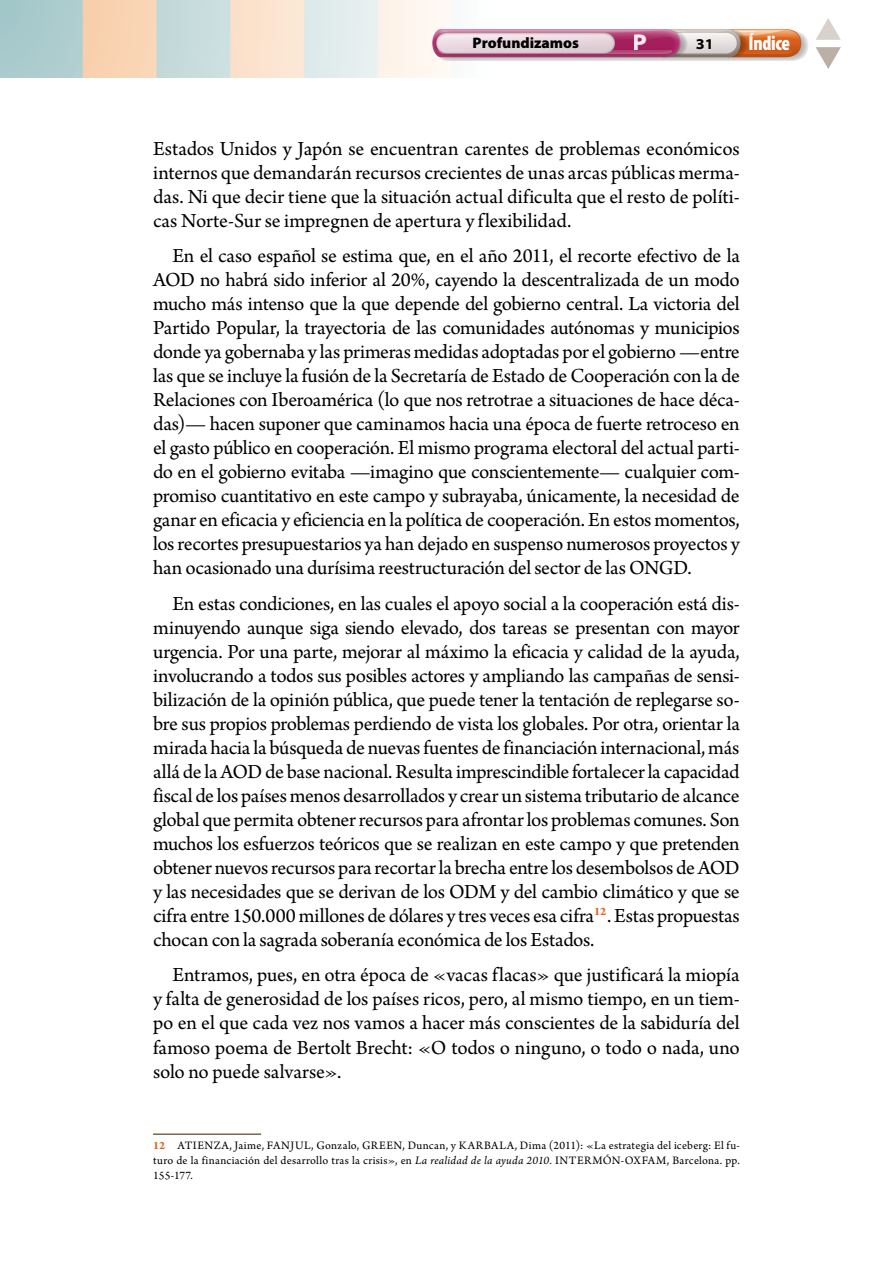
<style>
.page{position:relative;width:893px;height:1263px;background:#fff}
.page>*{position:absolute;margin:0;border:0;box-sizing:border-box;transform-origin:0 0}
.t1{font:900 semi-expanded 22.95px "Myriad Pro";color:#fff}
.t2{font:21px/24px "Arno Pro";letter-spacing:-.01em;color:#000;text-align:justify}
.t3{font:900 condensed 20.4px "Myriad Pro";letter-spacing:-.015em;color:#fff;scale:.95 1}
.t4{font:900 15.3px "Myriad Pro";color:#000}
.t5{font:700 semi-expanded 15px "Myriad Pro";color:#000}
.t6{font:12px/15px "Arno Pro";letter-spacing:.02em;color:#000;text-align:justify}
.s1{font-weight:700;color:#e0621d}
.s2{font-style:italic}
</style>
<div class="page">
<img style="left:0;top:0;width:816px;height:78px">
<svg style="left:816px;top:18px;width:25px;height:22px"></svg>
<svg style="left:816px;top:47px;width:25px;height:22px"></svg>
<svg style="left:432px;top:29px;width:377px;height:32px;background:#cf9fa4"></svg>
<hr style="left:153px;top:1133px;width:108px;height:2px;background:#766750">
<p class="t1" style="left:633px;top:29px;width:16px">P</p>
<p class="t4" style="left:473px;top:34px;width:108px">Profundizamos</p>
<p class="t5" style="left:696px;top:35px;width:19px">31</p>
<p class="t3" style="left:748px;top:32px;width:45px">Índice</p>
<p class="t2" style="left:153px;top:137px;width:588px">Estados Unidos y Japón se encuentran carentes de problemas económicos internos que demandarán recursos crecientes de unas arcas públicas merma&shy;das. Ni que decir tiene que la situación actual dificulta que el resto de políti&shy;cas Norte-Sur se impregnen de apertura y flexibilidad.</p>
<p class="t2" style="left:153px;top:245px;width:588px;text-indent:19px">En el caso español se estima que, en el año 2011, el recorte efectivo de la AOD no habrá sido inferior al 20%, cayendo la descentralizada de un modo mucho más intenso que la que depende del gobierno central. La victoria del Partido Popular, la trayectoria de las comunidades autónomas y municipios donde ya gobernaba y las primeras medidas adoptadas por el gobierno —entre las que se incluye la fusión de la Secretaría de Estado de Cooperación con la de Relaciones con Iberoamérica (lo que nos retrotrae a situaciones de hace déca&shy;das)— hacen suponer que caminamos hacia una época de fuerte retroceso en el gasto público en cooperación. El mismo programa electoral del actual parti&shy;do en el gobierno evitaba —imagino que conscientemente— cualquier com&shy;promiso cuantitativo en este campo y subrayaba, únicamente, la necesidad de ganar en eficacia y eficiencia en la política de cooperación. En estos momentos, los recortes presupuestarios ya han dejado en suspenso numerosos proyectos y han ocasionado una durísima reestructuración del sector de las ONGD.</p>
<p class="t2" style="left:153px;top:593px;width:588px;text-indent:19px">En estas condiciones, en las cuales el apoyo social a la cooperación está dis&shy;minuyendo aunque siga siendo elevado, dos tareas se presentan con mayor urgencia. Por una parte, mejorar al máximo la eficacia y calidad de la ayuda, involucrando a todos sus posibles actores y ampliando las campañas de sensi&shy;bilización de la opinión pública, que puede tener la tentación de replegarse so&shy;bre sus propios problemas perdiendo de vista los globales. Por otra, orientar la mirada hacia la búsqueda de nuevas fuentes de financiación internacional, más allá de la AOD de base nacional. Resulta imprescindible fortalecer la capacidad fiscal de los países menos desarrollados y crear un sistema tributario de alcance global que permita obtener recursos para afrontar los problemas comunes. Son muchos los esfuerzos teóricos que se realizan en este campo y que pretenden obtener nuevos recursos para recortar la brecha entre los desembolsos de AOD y las necesidades que se derivan de los ODM y del cambio climático y que se cifra entre 150.000 millones de dólares y tres veces esa cifra<sup>12</sup>. Estas propuestas chocan con la sagrada soberanía económica de los Estados.</p>
<p class="t2" style="left:153px;top:964px;width:588px;text-indent:19px">Entramos, pues, en otra época de «vacas flacas» que justificará la miopía y falta de generosidad de los países ricos, pero, al mismo tiempo, en un tiem&shy;po en el que cada vez nos vamos a hacer más conscientes de la sabiduría del famoso poema de Bertolt Brecht: «O todos o ninguno, o todo o nada, uno solo no puede salvarse».</p>
<p class="t6" style="left:153px;top:1139px;width:588px"><span class="s1">12</span> ATIENZA, Jaime, FANJUL, Gonzalo, GREEN, Duncan, y KARBALA, Dima (2011): «La estrategia del iceberg: El fu&shy;turo de la financiación del desarrollo tras la crisis», en <span class="s2">La realidad de la ayuda 2010.</span> INTERMÓN-OXFAM, Barcelona. pp.<br>155-177.</p>
</div>
